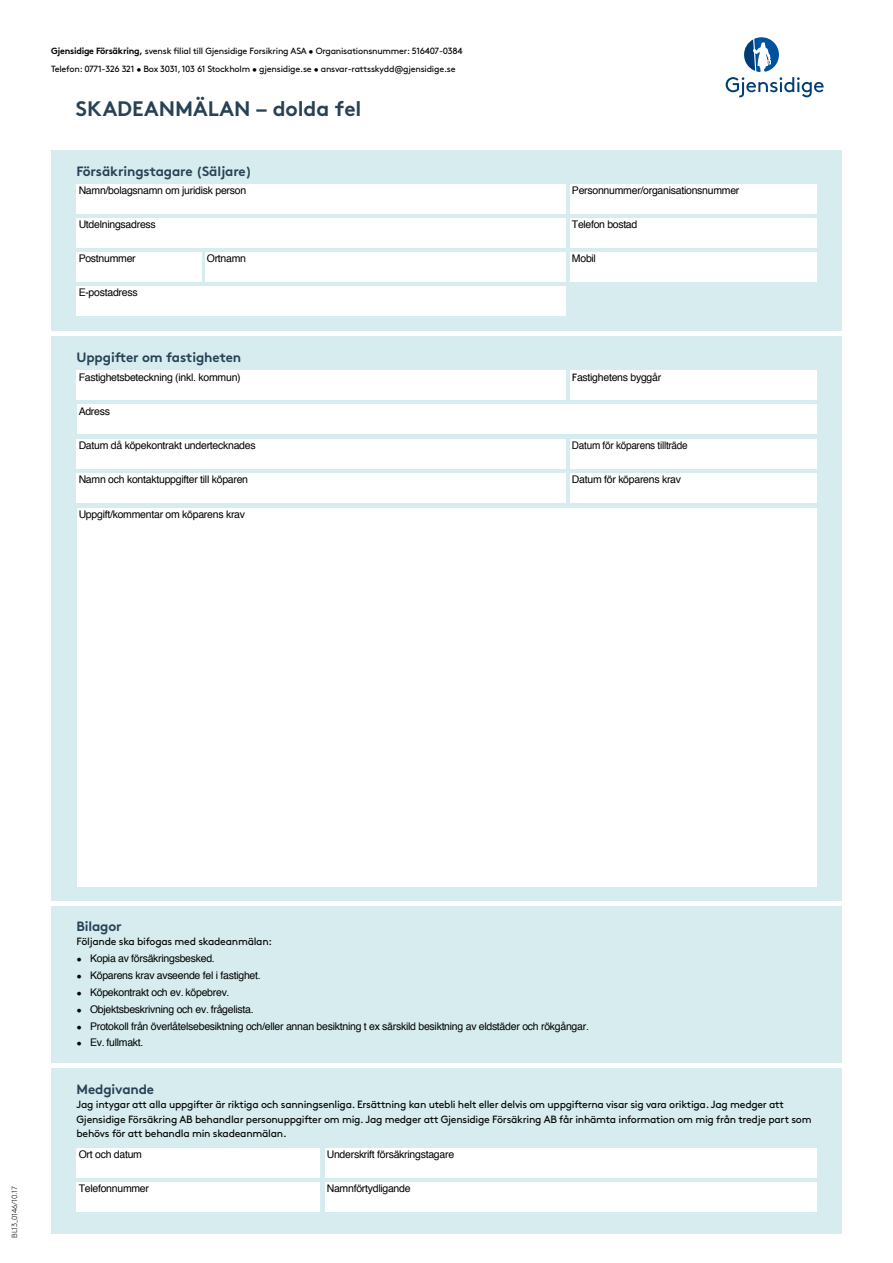
<style>
.page{position:relative;width:893px;height:1263px;background:#fff}
.page>*{position:absolute;margin:0;border:0;box-sizing:border-box;transform-origin:0 0}
.t1{font:21px "Gjen Brown OT Bold Alt";color:#274255}
.t2{font:13.5px "Gjen Brown OT Bold Alt";letter-spacing:-.01em;color:#274255}
.t3{font:10.5px "Helvetica";letter-spacing:-.025em;color:#000}
.t4{font:10.5px/14.2px "Gjen Brown OT";letter-spacing:-.025em;color:#000}
.t5{font:10.5px "Helvetica";letter-spacing:-.025em;color:#000;scale:.95 1}
.t6{font:9px/18px "Gjen Brown OT Regular Alt";letter-spacing:-.025em;color:#000}
.t7{font:300 7.5px "Gjen Brown OT";letter-spacing:-.025em;color:#000}
.s1{font-family:"Gjen Brown OT Bold Alt"}
.s2{font-family:"Gjen Brown OT"}
.s3{font-family:"Gjen Brown OT";font-weight:300}
</style>
<div class="page">
<div style="left:51px;top:150px;width:791px;height:1083px;background:#d6ecee"></div>
<svg style="left:726px;top:37px;width:98px;height:60px"></svg>
<div style="left:77px;top:184px;width:489px;height:30px;background:#fff"></div>
<div style="left:77px;top:370px;width:489px;height:30px;background:#fff"></div>
<div style="left:77px;top:473px;width:489px;height:30px;background:#fff"></div>
<div style="left:570px;top:473px;width:246px;height:30px;background:#fff"></div>
<div style="left:77px;top:508px;width:739px;height:379px;background:#fff"></div>
<div style="left:77px;top:405px;width:739px;height:29px;background:#fff"></div>
<div style="left:77px;top:439px;width:489px;height:30px;background:#fff"></div>
<div style="left:570px;top:439px;width:246px;height:30px;background:#fff"></div>
<div style="left:570px;top:184px;width:246px;height:30px;background:#fff"></div>
<div style="left:570px;top:218px;width:246px;height:30px;background:#fff"></div>
<hr style="left:51px;top:332px;width:791px;height:4px;background:#fff">
<div style="left:51px;top:901px;width:791px;height:5px;background:#fff"></div>
<div style="left:77px;top:252px;width:125px;height:30px;background:#fff"></div>
<div style="left:205px;top:252px;width:361px;height:30px;background:#fff"></div>
<div style="left:570px;top:370px;width:246px;height:30px;background:#fff"></div>
<div style="left:570px;top:252px;width:246px;height:30px;background:#fff"></div>
<div style="left:77px;top:286px;width:489px;height:30px;background:#fff"></div>
<div style="left:77px;top:218px;width:489px;height:30px;background:#fff"></div>
<hr style="left:51px;top:1064px;width:791px;height:4px;background:#fff">
<div style="left:77px;top:1148px;width:243px;height:30px;background:#fff"></div>
<div style="left:77px;top:1182px;width:243px;height:30px;background:#fff"></div>
<div style="left:325px;top:1148px;width:491px;height:30px;background:#fff"></div>
<div style="left:325px;top:1182px;width:491px;height:30px;background:#fff"></div>
<p class="t6" style="left:51px;top:41px;width:413px"><span class="s1">Gjensidige Försäkring,</span> svensk filial till Gjensidige Forsikring ASA • Organisationsnummer: 516407-0384<br>Telefon: 0771-326 321 • Box 3031, 103 61 Stockholm • gjensidige.se • ansvar-rattsskydd@gjensidige.se</p>
<h1 class="t1" style="left:76px;top:91px;width:287px">SKADEANMÄLAN – dolda fel</h1>
<p class="t2" style="left:77px;top:160px;width:177px">Försäkringstagare (Säljare)</p>
<p class="t3" style="left:79px;top:182px;width:169px">Namn/bolagsnamn om juridisk person</p>
<p class="t3" style="left:79px;top:216px;width:79px">Utdelningsadress</p>
<p class="t3" style="left:79px;top:250px;width:59px">Postnummer</p>
<p class="t3" style="left:207px;top:250px;width:41px">Ortnamn</p>
<p class="t3" style="left:79px;top:284px;width:60px">E-postadress</p>
<p class="t2" style="left:77px;top:346px;width:166px">Uppgifter om fastigheten</p>
<p class="t3" style="left:79px;top:369px;width:164px">Fastighetsbeteckning (inkl. kommun)</p>
<p class="t3" style="left:572px;top:182px;width:169px">Personnummer/organisationsnummer</p>
<p class="t3" style="left:572px;top:216px;width:67px">Telefon bostad</p>
<p class="t3" style="left:572px;top:250px;width:26px">Mobil</p>
<p class="t3" style="left:572px;top:369px;width:91px"><span class="s2">F</span>astighetens byggår</p>
<p class="t3" style="left:79px;top:403px;width:33px">Adress</p>
<p class="t3" style="left:79px;top:437px;width:179px">Datum då köpekontrakt undertecknades</p>
<p class="t5" style="left:572px;top:437px;width:123px">Datum för köparens tillträde</p>
<p class="t3" style="left:79px;top:471px;width:171px">Namn och kontaktuppgifter till köparen</p>
<p class="t3" style="left:572px;top:472px;width:111px">Datum för köparens krav</p>
<p class="t3" style="left:79px;top:506px;width:168px">Uppgift/kommentar om köparens krav</p>
<p class="t7" style="left:9px;top:1238px;width:53px;rotate:-90deg">BL13_0146/10.17</p>
<p class="t2" style="left:77px;top:915px;width:47px">Bilagor</p>
<p class="t4" style="left:77px;top:933px;width:197px">Följande ska bifogas med skadeanmälan:</p>
<p class="t3" style="left:77px;top:950px;width:140px"><span class="s3">•</span> Kopia av försäkringsbesked.</p>
<p class="t3" style="left:77px;top:967px;width:186px"><span class="s3">•</span> Köparens krav avseende fel i fastighet.</p>
<p class="t3" style="left:77px;top:984px;width:155px"><span class="s3">•</span> Köpekontrakt och ev. köpebrev.</p>
<p class="t3" style="left:77px;top:1001px;width:179px"><span class="s3">•</span> Objektsbeskrivning och ev. frågelista.</p>
<p class="t3" style="left:77px;top:1018px;width:514px"><span class="s3">•</span> Protokoll från överlåtelsebesiktning och/eller annan besiktning t ex särskild besiktning av eldstäder och rökgångar.</p>
<p class="t3" style="left:77px;top:1035px;width:69px"><span class="s3">•</span> Ev. fullmakt.</p>
<p class="t2" style="left:77px;top:1078px;width:79px">Medgivande</p>
<p class="t4" style="left:77px;top:1097px;width:736px">Jag intygar att alla uppgifter är riktiga och sanningsenliga. Ersättning kan utebli helt eller delvis om uppgifterna visar sig vara oriktiga. Jag medger att<br>Gjensidige Försäkring AB behandlar personuppgifter om mig. Jag medger att Gjensidige Försäkring AB får inhämta information om mig från tredje part som behövs för att behandla min skadeanmälan.</p>
<p class="t3" style="left:79px;top:1146px;width:65px">Ort och datum</p>
<p class="t3" style="left:79px;top:1180px;width:72px">Telefonnummer</p>
<p class="t3" style="left:327px;top:1146px;width:129px">Underskrift försäkringstagare</p>
<p class="t3" style="left:327px;top:1180px;width:85px">Namnförtydligande</p>
</div>
